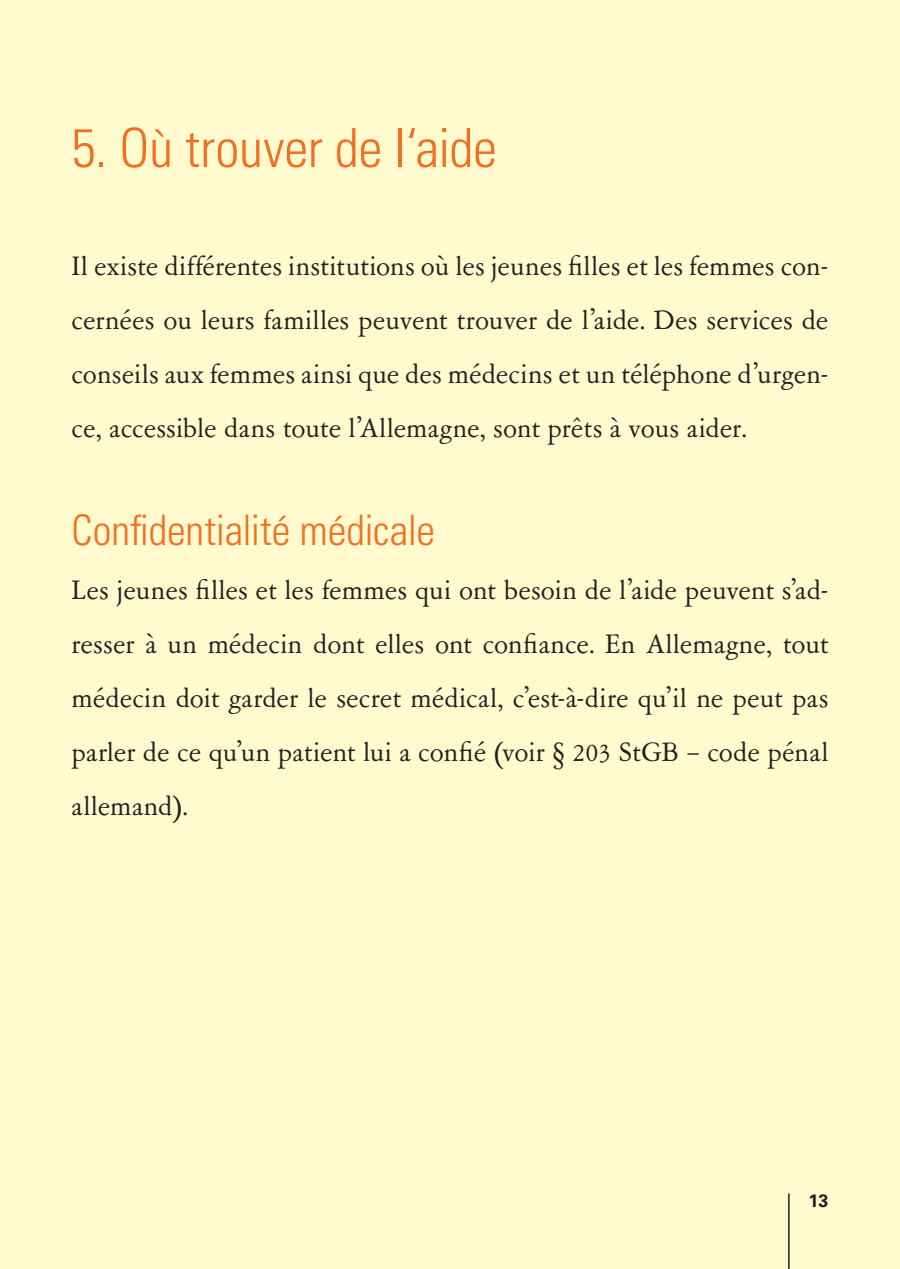
<style>
.page{position:relative;width:900px;height:1269px;background:#fff}
.page>*{position:absolute;margin:0;border:0;box-sizing:border-box;transform-origin:0 0}
.t1{font:300 condensed 54px "Univers";letter-spacing:-.005em;color:#f36e21}
.t2{font:300 condensed 42px "Univers";letter-spacing:-.005em;color:#f36e21}
.t3{font:30px/54px "Garamont Amst SB Rom";color:#231f20;text-align:justify}
.t4{font:700 18px "Univers";color:#231f20}
</style>
<div class="page">
<div style="left:0;top:0;width:900px;height:1268px;background:#fffbcf"></div>
<hr style="left:788px;top:1193px;width:1px;height:75px;background:#231f20">
<h1 class="t1" style="left:72px;top:115px;width:427px">5. Où trouver de l‘aide</h1>
<p class="t3" style="left:72px;top:240px;width:758px">Il existe différentes institutions où les jeunes filles et les femmes con&shy;cernées ou leurs familles peuvent trouver de l’aide. Des services de conseils aux femmes ainsi que des médecins et un téléphone d’urgen&shy;ce, accessible dans toute l’Allemagne, sont prêts à vous aider.</p>
<h2 class="t2" style="left:72px;top:505px;width:365px">Confidentialité médicale</h2>
<p class="t3" style="left:72px;top:564px;width:758px">Les jeunes filles et les femmes qui ont besoin de l’aide peuvent s’ad&shy;resser à un médecin dont elles ont confiance. En Allemagne, tout médecin doit garder le secret médical, c’est-à-dire qu’il ne peut pas parler de ce qu’un patient lui a confié (voir § 203 StGB – code pénal allemand).</p>
<p class="t4" style="left:808px;top:1190px;width:22px">13</p>
</div>
